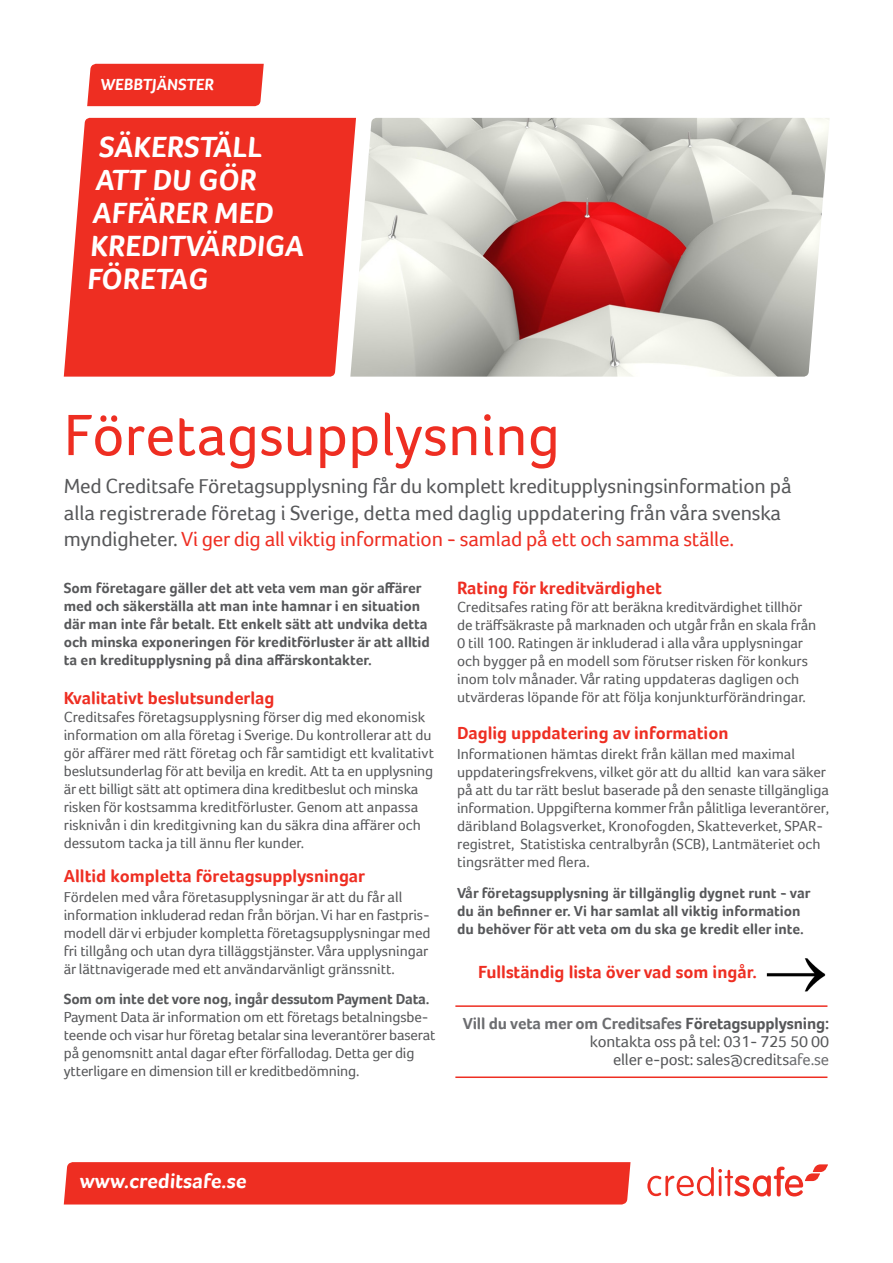
<style>
.page{position:relative;width:893px;height:1263px;background:#fff}
.page>*{position:absolute;margin:0;border:0;box-sizing:border-box;transform-origin:0 0}
.t1{font:60px "Foco";color:#ee2e22}
.t2{font:700 30px/33px "Foco";color:#fff}
.t3{font:21px/26.2px "Foco";letter-spacing:-.01em;color:#57585a}
.t4{font:700 21px "Foco";color:#fff}
.t5{font:700 18px "Foco";color:#ee2e22}
.t6{font:16.5px/18px "Foco";letter-spacing:-.01em;color:#57585a;text-align:right}
.t7{font:700 16.5px "Foco";color:#fff}
.t8{font:15px/18px "Foco";letter-spacing:-.005em;color:#57585a}
.t9{font:700 15px/18px "Foco";color:#57585a}
.s1{color:#ee2e22}
.s2{font-weight:700}
.s3{font-weight:700;color:#6c6d70}
.s4{color:#6c6d70}
</style>
<div class="page">
<div style="left:64px;top:1162px;width:566px;height:42px;background:#ee2e22"></div>
<div style="left:64px;top:118px;width:286px;height:259px;background:#ee2e22"></div>
<img style="left:350px;top:118px;width:480px;height:259px">
<div style="left:87px;top:64px;width:177px;height:42px;background:#ee2e22"></div>
<svg style="left:647px;top:1164px;width:181px;height:32px"></svg>
<hr style="left:455px;top:1005px;width:372px;height:2px;background:#ee2e22">
<hr style="left:455px;top:1076px;width:372px;height:2px;background:#ee2e22">
<img style="left:766px;top:958px;width:60px;height:34px">
<p class="t7" style="left:100px;top:74px;width:117px">WEBBTJÄNSTER</p>
<p class="t2" style="left:87px;top:130px;width:221px;text-indent:11px">SÄKERSTÄLL<br>ATT DU GÖR<br>AFFÄRER MED<br>KREDITVÄRDIGA<br>FÖRETAG</p>
<p class="t1" style="left:64px;top:400px;width:498px">Företagsupplysning</p>
<p class="t3" style="left:64px;top:473px;width:730px">Med Creditsafe Företagsupplysning får du komplett kreditupplysningsinformation på alla registrerade företag i Sverige, detta med daglig uppdatering från våra svenska myndigheter. <span class="s1">Vi ger dig all viktig information - samlad på ett och samma ställe.</span></p>
<p class="t9" style="left:64px;top:579px;width:368px">Som företagare gäller det att veta vem man gör affärer med och säkerställa att man inte hamnar i en situation där man inte får betalt. Ett enkelt sätt att undvika detta och minska exponeringen för kreditförluster är att alltid ta en kreditupplysning på dina affärskontakter.</p>
<p class="t5" style="left:64px;top:687px;width:212px">Kvalitativt beslutsunderlag</p>
<p class="t8" style="left:64px;top:708px;width:372px">Creditsafes företagsupplysning förser dig med ekonomisk information om alla företag i Sverige. Du kontrollerar att du gör affärer med rätt företag och får samtidigt ett kvalitativt beslutsunderlag för att bevilja en kredit. Att ta en upplysning är ett billigt sätt att optimera dina kreditbeslut och minska risken för kostsamma kreditförluster. Genom att anpassa risknivån i din kreditgivning kan du säkra dina affärer och dessutom tacka ja till ännu fler kunder.</p>
<p class="t5" style="left:64px;top:865px;width:303px">Alltid kompletta företagsupplysningar</p>
<p class="t8" style="left:64px;top:888px;width:368px">Fördelen med våra företasupplysningar är att du får all information inkluderad redan från början. Vi har en fastpris&shy;modell där vi erbjuder kompletta företagsupplysningar med fri tillgång och utan dyra tilläggstjänster. Våra upplysningar är lättnavigerade med ett användarvänligt gränssnitt.</p>
<p class="t8" style="left:64px;top:990px;width:373px"><span class="s2">Som om inte det vore nog, ingår dessutom Payment Data.<br></span>Payment Data är information om ett företags betalningsbe&shy;teende och visar hur företag betalar sina leverantörer baserat på genomsnitt antal dagar efter förfallodag. Detta ger dig ytterligare en dimension till er kreditbedömning.</p>
<p class="t5" style="left:457px;top:578px;width:206px">Rating för kreditvärdighet</p>
<p class="t8" style="left:457px;top:598px;width:361px">Creditsafes rating för att beräkna kreditvärdighet tillhör de träffsäkraste på marknaden och utgår från en skala från 0 till 100. Ratingen är inkluderad i alla våra upplysningar och bygger på en modell som förutser risken för konkurs inom tolv månader. Vår rating uppdateras dagligen och utvärderas löpande för att följa konjunkturförändringar.</p>
<p class="t5" style="left:457px;top:722px;width:273px">Daglig uppdatering av information</p>
<p class="t8" style="left:457px;top:745px;width:374px">Informationen hämtas direkt från källan med maximal uppdateringsfrekvens, vilket gör att du alltid kan vara säker på att du tar rätt beslut baserade på den senaste tillgängliga information. Uppgifterna kommer från pålitliga leverantörer, däribland Bolagsverket, Kronofogden, Skatteverket, SPAR&shy;registret, Statistiska centralbyrån (SCB), Lantmäteriet och tingsrätter med flera.</p>
<p class="t9" style="left:457px;top:884px;width:355px">Vår företagsupplysning är tillgänglig dygnet runt - var du än befinner er. Vi har samlat all viktig information du behöver för att veta om du ska ge kredit eller inte.</p>
<p class="t5" style="left:478px;top:962px;width:280px">Fullständig lista över vad som ingår.</p>
<p class="t6" style="left:463px;top:1014px;width:368px"><span class="s3">Vill du veta mer om Creditsafes</span> <span class="s2">Företagsupplysning: </span>kontakta oss på tel: 031- 725 50 00<br>eller e-post: sales@credits<span class="s4">afe.se</span></p>
<p class="t4" style="left:79px;top:1169px;width:171px">www.creditsafe.se</p>
</div>
